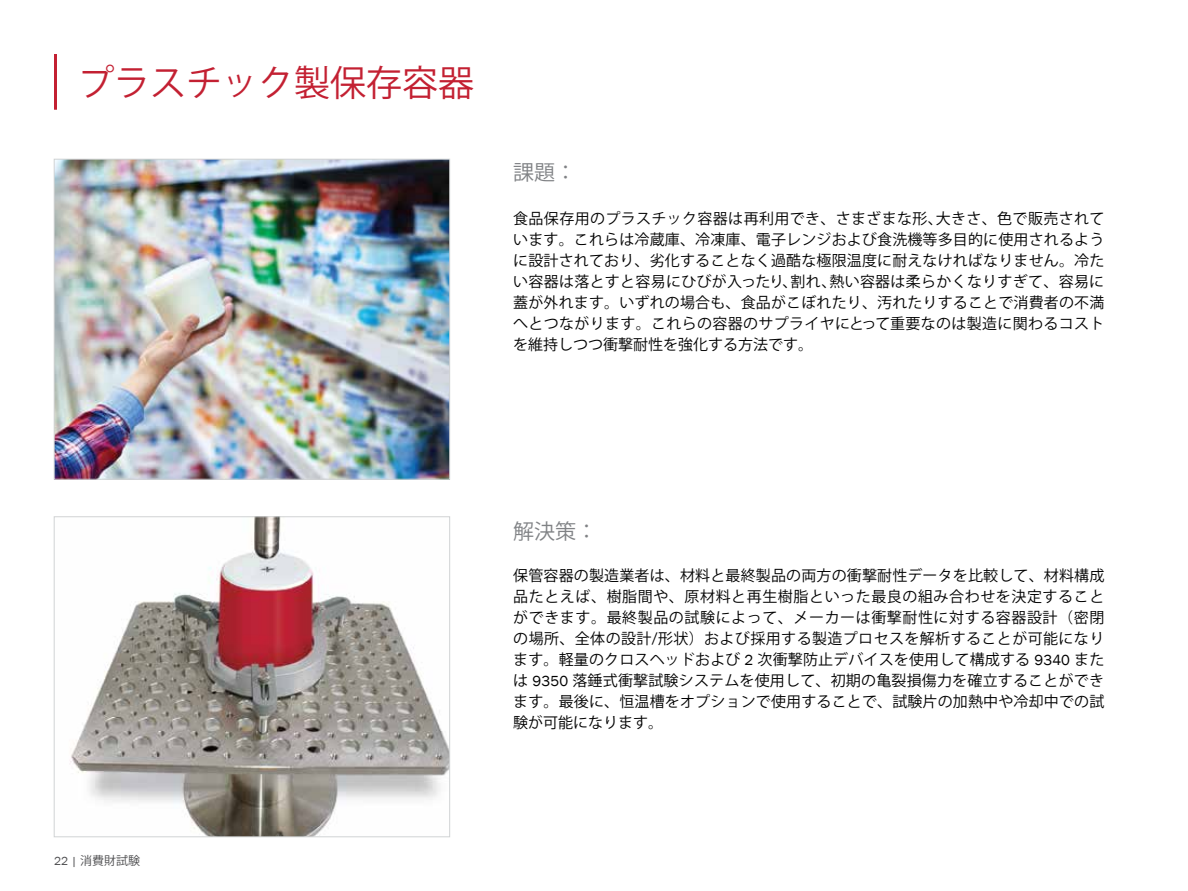
<style>
.page{position:relative;width:1188px;height:891px;background:#fff}
.page>*{position:absolute;margin:0;border:0;box-sizing:border-box;transform-origin:0 0}
.t1{font:36px "Koz Go Pro";color:#c32032}
.t2{font:21px "Koz Go Pro";color:#808285}
.t3{font:15px/21px "Koz Go Pro";letter-spacing:.01em;color:#000;text-align:justify}
.t4{font:12px "Koz Go Pro";color:#4d4d4f}
.s1{font-family:"Franklin Gothic"}
</style>
<div class="page">
<img style="left:70px;top:519px;width:378px;height:316px">
<div style="left:54px;top:517px;width:396px;height:320px;border:1px solid #d1d3d4"></div>
<img style="left:56px;top:161px;width:392px;height:316px">
<div style="left:54px;top:159px;width:396px;height:320px;border:1px solid #d1d3d4"></div>
<hr style="left:54px;top:54px;width:3px;height:56px;background:#c32032">
<h1 class="t1" style="left:78px;top:60px;width:397px">プラスチック製保存容器</h1>
<h2 class="t2" style="left:513px;top:159px;width:64px">課題：</h2>
<p class="t3" style="left:513px;top:208px;width:593px">食品保存用のプラスチック容器は再利用でき、さまざまな形、大きさ、色で販売されています。これらは冷蔵庫、冷凍庫、電子レンジおよび食洗機等多目的に使用されるように設計されており、劣化することなく過酷な極限温度に耐えなければなりません。冷たい容器は落とすと容易にひびが入ったり、割れ、熱い容器は柔らかくなりすぎて、容易に蓋が外れます。いずれの場合も、食品がこぼれたり、汚れたりすることで消費者の不満へとつながります。これらの容器のサプライヤにとって重要なのは製造に関わるコストを維持しつつ衝撃耐性を強化する方法です。</p>
<p class="t4" style="left:54px;top:853px;width:88px"><span class="s1">22 |</span> 消費財試験</p>
<h2 class="t2" style="left:513px;top:517px;width:85px">解決策：</h2>
<p class="t3" style="left:513px;top:566px;width:593px">保管容器の製造業者は、材料と最終製品の両方の衝撃耐性データを比較して、材料構成品たとえば、樹脂間や、原材料と再生樹脂といった最良の組み合わせを決定することができます。最終製品の試験によって、メーカーは衝撃耐性に対する容器設計（密閉の場所、全体の設計/形状）および採用する製造プロセスを解析することが可能になります。軽量のクロスヘッドおよび <span class="s1">2</span> 次衝撃防止デバイスを使用して構成する <span class="s1">9340</span> または <span class="s1">9350</span> 落錘式衝撃試験システムを使用して、初期の亀裂損傷力を確立することができます。最後に、恒温槽をオプションで使用することで、試験片の加熱中や冷却中での試験が可能になります。</p>
</div>
